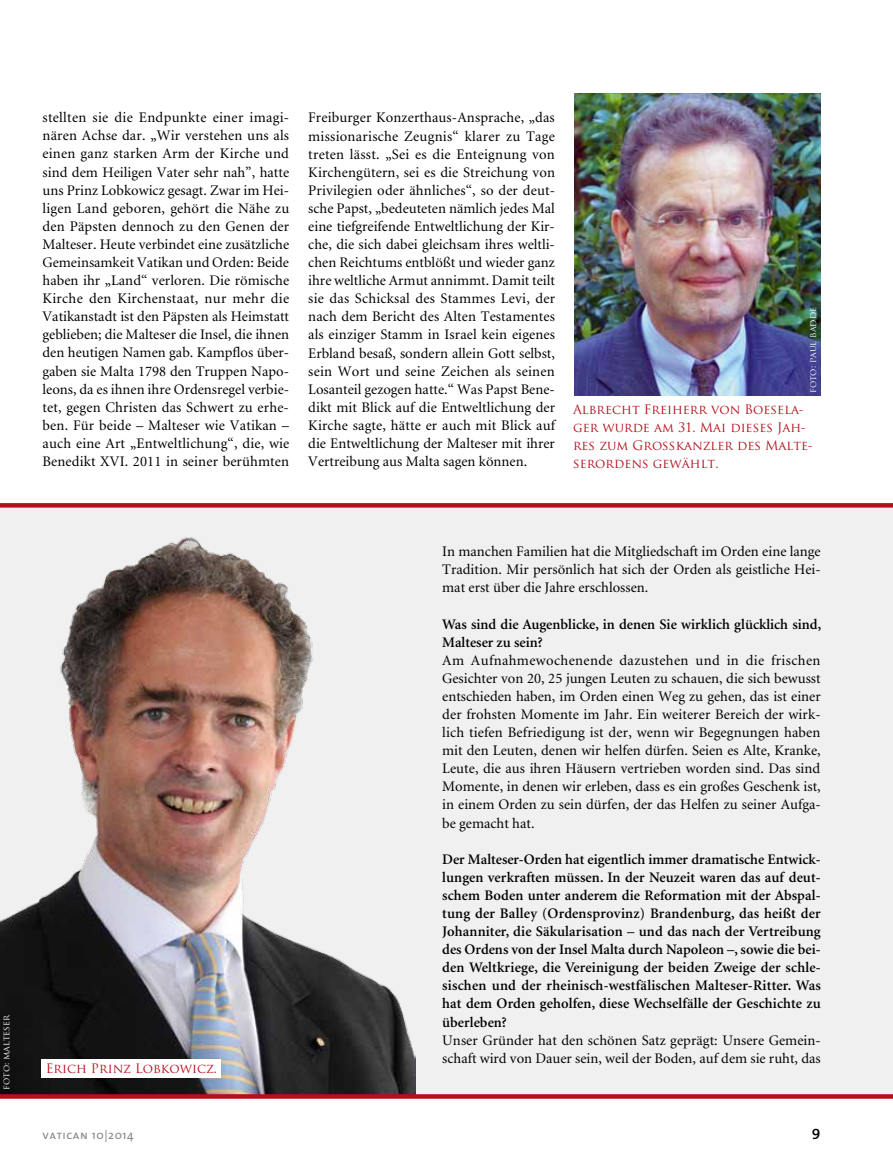
<style>
.page{position:relative;width:893px;height:1170px;background:#fff}
.page>*{position:absolute;margin:0;border:0;box-sizing:border-box;transform-origin:0 0}
.t1{font:15px "The Sans Semi Bold Caps";color:#000}
.t2{font:14.7px/18.1px "Minion";color:#000;text-align:justify}
.t3{font:600 14.7px/18.1px "Minion";color:#000}
.t4{font:12.75px/18px "Trajan Pro";color:#b50f1b}
.t5{font:12px "The Sans Caps";letter-spacing:.05em;color:#878786}
.t6{font:9px "Trajan Pro";color:#fff}
.s1{font-family:"The Sans"}
</style>
<div class="page">
<div style="left:0;top:505px;width:893px;height:593px;background:#f0f0f0"></div>
<img style="left:0;top:537px;width:415px;height:557px">
<svg style="left:0;top:503px;width:893px;height:4px;background:#b61420"></svg>
<svg style="left:0;top:1094px;width:893px;height:4px;background:#b31521"></svg>
<div style="left:41px;top:1059px;width:180px;height:18px;background:#fff"></div>
<img style="left:574px;top:94px;width:247px;height:301px">
<p class="t6" style="left:0;top:1089px;width:77px;rotate:-90deg">foto: malteser</p>
<p class="t2" style="left:43px;top:109px;width:248px">stellten sie die Endpunkte einer imagi&shy;nären Achse dar. „Wir verstehen uns als einen ganz starken Arm der Kirche und sind dem Heiligen Vater sehr nah”, hatte uns Prinz Lobkowicz gesagt. Zwar im Hei&shy;ligen Land geboren, gehört die Nähe zu den Päpsten dennoch zu den Genen der Malteser. Heute verbindet eine zusätzliche Gemeinsamkeit Vatikan und Orden: Beide haben ihr „Land“ verloren. Die römische Kirche den Kirchenstaat, nur mehr die Vatikanstadt ist den Päpsten als Heimstatt geblieben; die Malteser die Insel, die ihnen den heutigen Namen gab. Kampflos über&shy;gaben sie Malta 1798 den Truppen Napo&shy;leons, da es ihnen ihre Ordensregel verbie&shy;tet, gegen Christen das Schwert zu erhe&shy;ben. Für beide – Malteser wie Vatikan – auch eine Art „Entweltlichung“, die, wie Benedikt XVI. 2011 in seiner berühmten</p>
<p class="t2" style="left:308px;top:109px;width:248px">Freiburger Konzerthaus-Ansprache, „das missionarische Zeugnis“ klarer zu Tage treten lässt. „Sei es die Enteignung von Kirchengütern, sei es die Streichung von Privilegien oder ähnliches“, so der deut&shy;sche Papst, „bedeuteten nämlich jedes Mal eine tiefgreifende Entweltlichung der Kir&shy;che, die sich dabei gleichsam ihres weltli&shy;chen Reichtums entblößt und wieder ganz ihre weltliche Armut annimmt. Damit teilt sie das Schicksal des Stammes Levi, der nach dem Bericht des Alten Testamentes als einziger Stamm in Israel kein eigenes Erbland besaß, sondern allein Gott selbst, sein Wort und seine Zeichen als seinen Losanteil gezogen hatte.“ Was Papst Bene&shy;dikt mit Blick auf die Entweltlichung der Kirche sagte, hätte er auch mit Blick auf die Entweltlichung der Malteser mit ihrer Vertreibung aus Malta sagen können.</p>
<p class="t6" style="left:807px;top:393px;width:87px;rotate:-90deg">foto: paul badde</p>
<p class="t4" style="left:573px;top:400px;width:242px">Albrecht Freiherr von Boesela&shy;ger wurde am 31. Mai dieses Jah&shy;res zum Großkanzler des Malte&shy;serordens gewählt.</p>
<p class="t4" style="left:46px;top:1059px;width:173px">Erich Prinz Lobkowicz.</p>
<p class="t2" style="left:442px;top:543px;width:380px">In manchen Familien hat die Mitgliedschaft im Orden eine lange Tradition. Mir persönlich hat sich der Orden als geistliche Hei&shy;mat erst über die Jahre erschlossen.</p>
<p class="t3" style="left:442px;top:615px;width:380px">Was sind die Augenblicke, in denen Sie wirklich glücklich sind,<br>Malteser zu sein?</p>
<p class="t2" style="left:442px;top:651px;width:380px">Am Aufnahmewochenende dazustehen und in die frischen Gesichter von 20, 25 jungen Leuten zu schauen, die sich bewusst entschieden haben, im Orden einen Weg zu gehen, das ist einer der frohsten Momente im Jahr. Ein weiterer Bereich der wirk&shy;lich tiefen Befriedigung ist der, wenn wir Begegnungen haben mit den Leuten, denen wir helfen dürfen. Seien es Alte, Kranke, Leute, die aus ihren Häusern vertrieben worden sind. Das sind Momente, in denen wir erleben, dass es ein großes Geschenk ist, in einem Orden zu sein dürfen, der das Helfen zu seiner Aufga&shy;be gemacht hat.</p>
<p class="t3" style="left:442px;top:850px;width:380px;text-align:justify">Der Malteser-Orden hat eigentlich immer dramatische Entwick&shy;lungen verkraften müssen. In der Neuzeit waren das auf deut&shy;schem Boden unter anderem die Reformation mit der Abspal&shy;tung der Balley (Ordensprovinz) Brandenburg, das heißt der Johanniter, die Säkularisation – und das nach der Vertreibung des Ordens von der Insel Malta durch Napoleon –, sowie die bei&shy;den Weltkriege, die Vereinigung der beiden Zweige der schle&shy;sischen und der rheinisch-westfälischen Malteser-Ritter. Was hat dem Orden geholfen, diese Wechselfälle der Geschichte zu überleben?</p>
<p class="t2" style="left:442px;top:1031px;width:380px">Unser Gründer hat den schönen Satz geprägt: Unsere Gemein&shy;schaft wird von Dauer sein, weil der Boden, auf dem sie ruht, das</p>
<p class="t5" style="left:43px;top:1126px;width:93px">vatican <span class="s1">10</span>|<span class="s1">2014</span></p>
<p class="t1" style="left:812px;top:1123px;width:10px">9</p>
</div>
